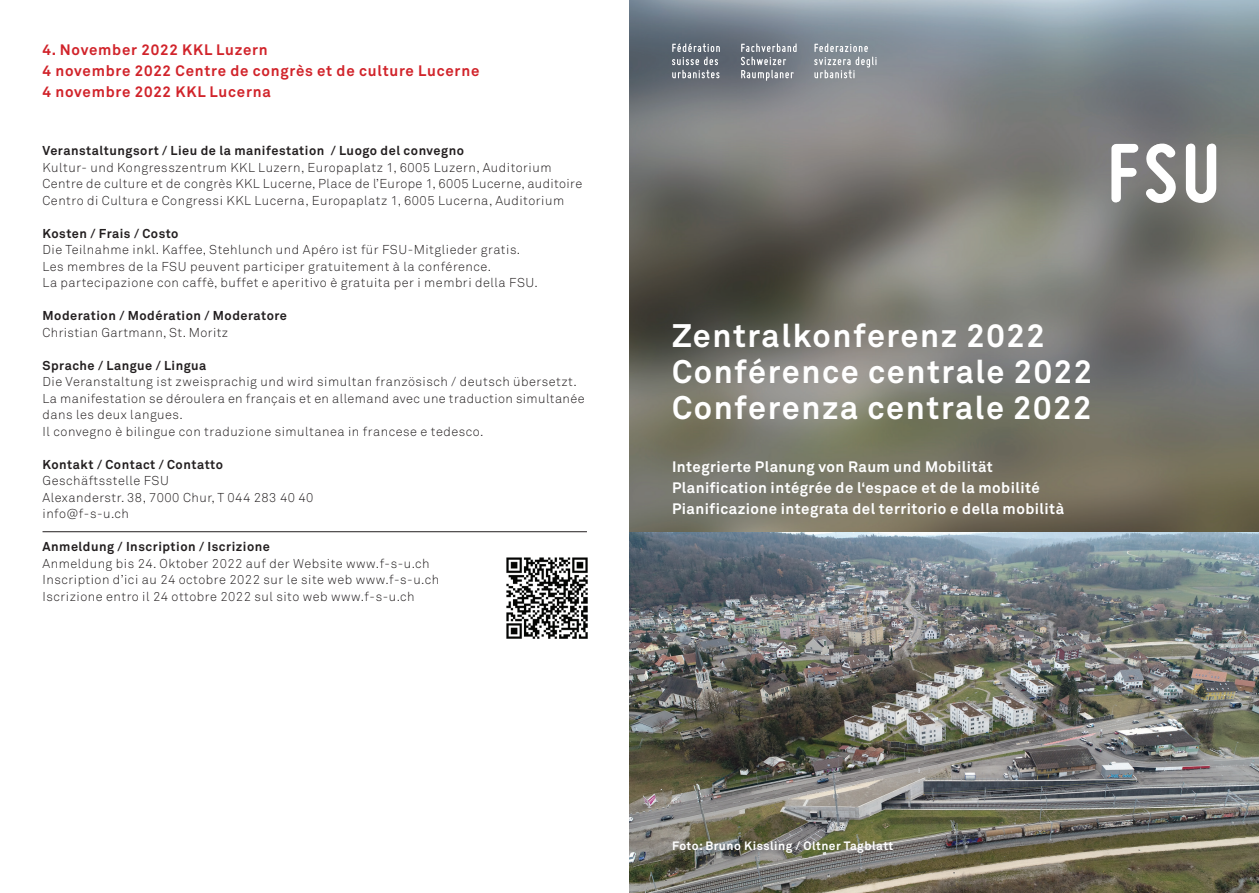
<style>
.page{position:relative;width:1259px;height:893px;background:#fff}
.page>*{position:absolute;margin:0;border:0;box-sizing:border-box;transform-origin:0 0}
.t1{font:700 32.25px/36px "Akkurat";letter-spacing:.05em;color:#fff}
.t2{font:700 15px/21px "Akkurat";letter-spacing:.03em;color:#fff}
.t3{font:700 15px/21px "Akkurat";letter-spacing:.05em;color:#d1232a}
.t4{font:300 12.75px/16.5px "Akkurat";letter-spacing:.04em;color:#231f20}
.t5{font:700 12.75px "Akkurat";letter-spacing:.04em;color:#231f20}
.t6{font:700 12px "Akkurat";letter-spacing:.04em;color:#fff}
</style>
<div class="page">
<img style="left:506px;top:557px;width:82px;height:82px">
<img style="left:629px;top:531px;width:630px;height:362px">
<img style="left:629px;top:0;width:630px;height:531px">
<svg style="left:741px;top:43px;width:55px;height:38px;background:#878d95"></svg>
<svg style="left:814px;top:43px;width:62px;height:35px;background:#9aa0a7"></svg>
<svg style="left:672px;top:43px;width:48px;height:35px;background:#7e858e"></svg>
<svg style="left:1111px;top:143px;width:105px;height:60px"></svg>
<hr style="left:43px;top:531px;width:544px;height:1px;background:#231f20">
<p class="t3" style="left:43px;top:39px;width:438px">4. November 2022 KKL Luzern<br>4 novembre 2022 Centre de congrès et de culture Lucerne<br>4 novembre 2022 KKL Lucerna</p>
<p class="t5" style="left:43px;top:143px;width:423px">Veranstaltungsort / Lieu de la manifestation / Luogo del convegno</p>
<p class="t4" style="left:43px;top:159px;width:541px">Kultur- und Kongresszentrum KKL Luzern, Europaplatz 1, 6005 Luzern, Auditorium<br>Centre de culture et de congrès KKL Lucerne, Place de l’Europe 1, 6005 Lucerne, auditoire<br>Centro di Cultura e Congressi KKL Lucerna, Europaplatz 1, 6005 Lucerna, Auditorium</p>
<p class="t5" style="left:43px;top:225px;width:137px">Kosten / Frais / Costo</p>
<p class="t4" style="left:43px;top:241px;width:497px">Die Teilnahme inkl. Kaffee, Stehlunch und Apéro ist für FSU-Mitglieder gratis.<br>Les membres de la FSU peuvent participer gratuitement à la conférence.<br>La partecipazione con caffè, buffet e aperitivo è gratuita per i membri della FSU.</p>
<p class="t5" style="left:43px;top:308px;width:246px">Moderation / Modération / Moderatore</p>
<p class="t4" style="left:43px;top:324px;width:187px">Christian Gartmann, St. Moritz</p>
<p class="t5" style="left:43px;top:357px;width:165px">Sprache / Langue / Lingua</p>
<p class="t4" style="left:43px;top:373px;width:543px">Die Veranstaltung ist zweisprachig und wird simultan französisch / deutsch übersetzt.<br>La manifestation se déroulera en français et en allemand avec une traduction simultanée dans les deux langues.<br>Il convegno è bilingue con traduzione simultanea in francese e tedesco.</p>
<p class="t5" style="left:43px;top:456px;width:182px">Kontakt / Contact / Contatto</p>
<p class="t4" style="left:43px;top:472px;width:272px">Geschäftsstelle FSU<br>Alexanderstr. 38, 7000 Chur, T 044 283 40 40 info@f-s-u.ch</p>
<p class="t5" style="left:43px;top:539px;width:229px">Anmeldung / Inscription / Iscrizione</p>
<p class="t4" style="left:43px;top:555px;width:398px">Anmeldung bis 24. Oktober 2022 auf der Website www.f-s-u.ch<br>Inscription d’ici au 24 octobre 2022 sur le site web www.f-s-u.ch<br>Iscrizione entro il 24 ottobre 2022 sul sito web www.f-s-u.ch</p>
<h1 class="t1" style="left:672px;top:317px;width:422px">Zentralkonferenz 2022<br>Conférence centrale 2022<br>Conferenza centrale 2022</h1>
<p class="t2" style="left:672px;top:456px;width:394px">Integrierte Planung von Raum und Mobilität<br>Planification intégrée de l‘espace et de la mobilité<br>Pianificazione integrata del territorio e della mobilità</p>
<p class="t6" style="left:672px;top:838px;width:223px">Foto: Bruno Kissling / Oltner Tagblatt</p>
</div>
